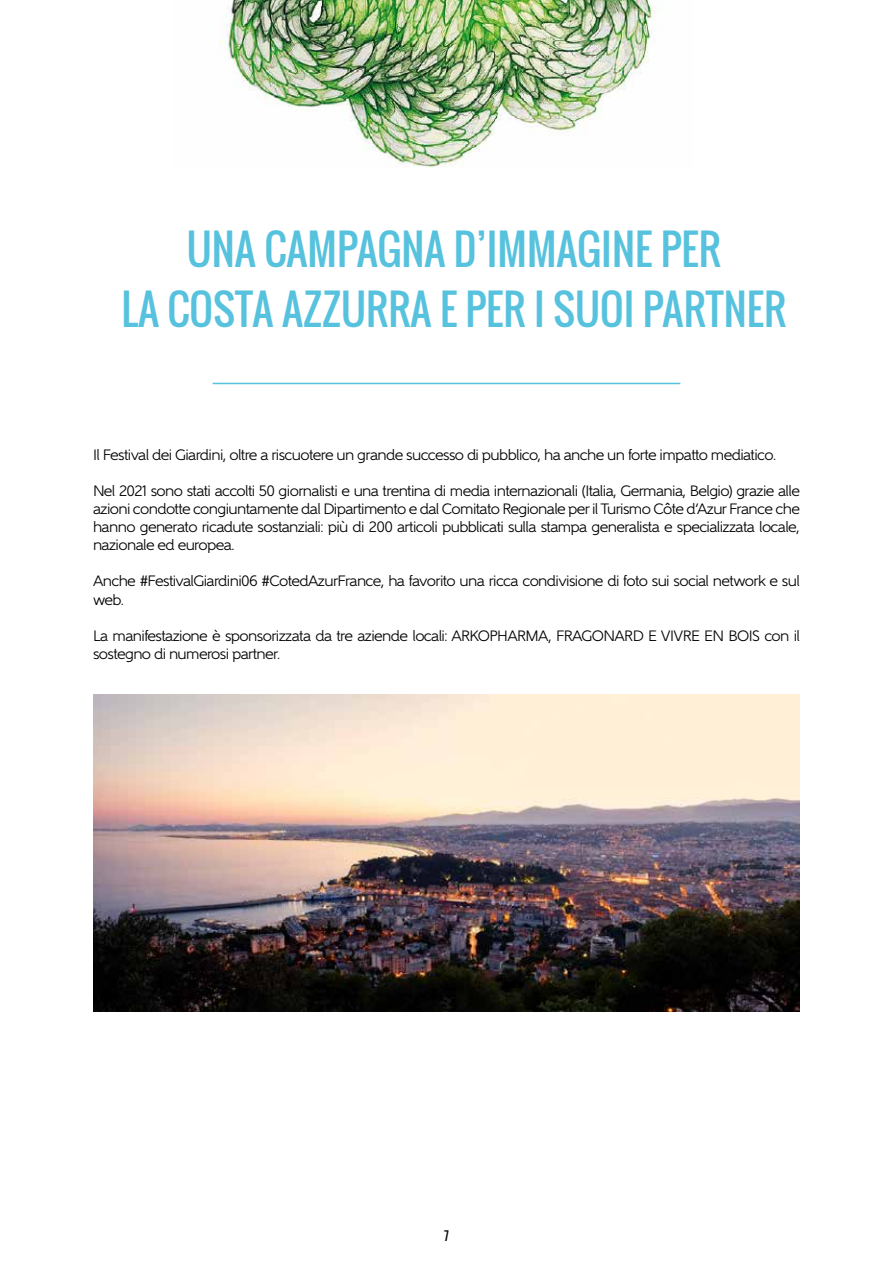
<style>
.page{position:relative;width:893px;height:1263px;background:#fff}
.page>*{position:absolute;margin:0;border:0;box-sizing:border-box;transform-origin:0 0}
.t1{font:40.95px/60px "Oswald";color:#57c2de;text-align:center}
.t2{font:15px/18px "Gentleman";letter-spacing:-.04em;color:#000}
.t3{font:12px "Oswald";color:#000}
</style>
<div class="page">
<hr style="left:213px;top:383px;width:467px;height:1px;background:#57c2de">
<img style="left:220px;top:0;width:435px;height:167px">
<img style="left:93px;top:694px;width:707px;height:318px">
<h1 class="t1" style="left:122px;top:220px;width:666px">UNA CAMPAGNA D’IMMAGINE PER<br>LA COSTA AZZURRA E PER I SUOI PARTNER</h1>
<p class="t2" style="left:93px;top:446px;width:685px">Il Festival dei Giardini, oltre a riscuotere un grande successo di pubblico, ha anche un forte impatto mediatico.</p>
<p class="t2" style="left:93px;top:482px;width:708px;text-align:justify">Nel 2021 sono stati accolti 50 giornalisti e una trentina di media internazionali (Italia, Germania, Belgio) grazie alle azioni condotte congiuntamente dal Dipartimento e dal Comitato Regionale per il Turismo Côte d’Azur France che hanno generato ricadute sostanziali: più di 200 articoli pubblicati sulla stampa generalista e specializzata locale, nazionale ed europea.</p>
<p class="t2" style="left:93px;top:572px;width:708px">Anche #FestivalGiardini06 #CotedAzurFrance, ha favorito una ricca condivisione di foto sui social network e sul web.</p>
<p class="t2" style="left:93px;top:626px;width:708px">La manifestazione è sponsorizzata da tre aziende locali: ARKOPHARMA, FRAGONARD E VIVRE EN BOIS con il sostegno di numerosi partner.</p>
<p class="t3" style="left:444px;top:1227px;width:6px">7</p>
</div>
